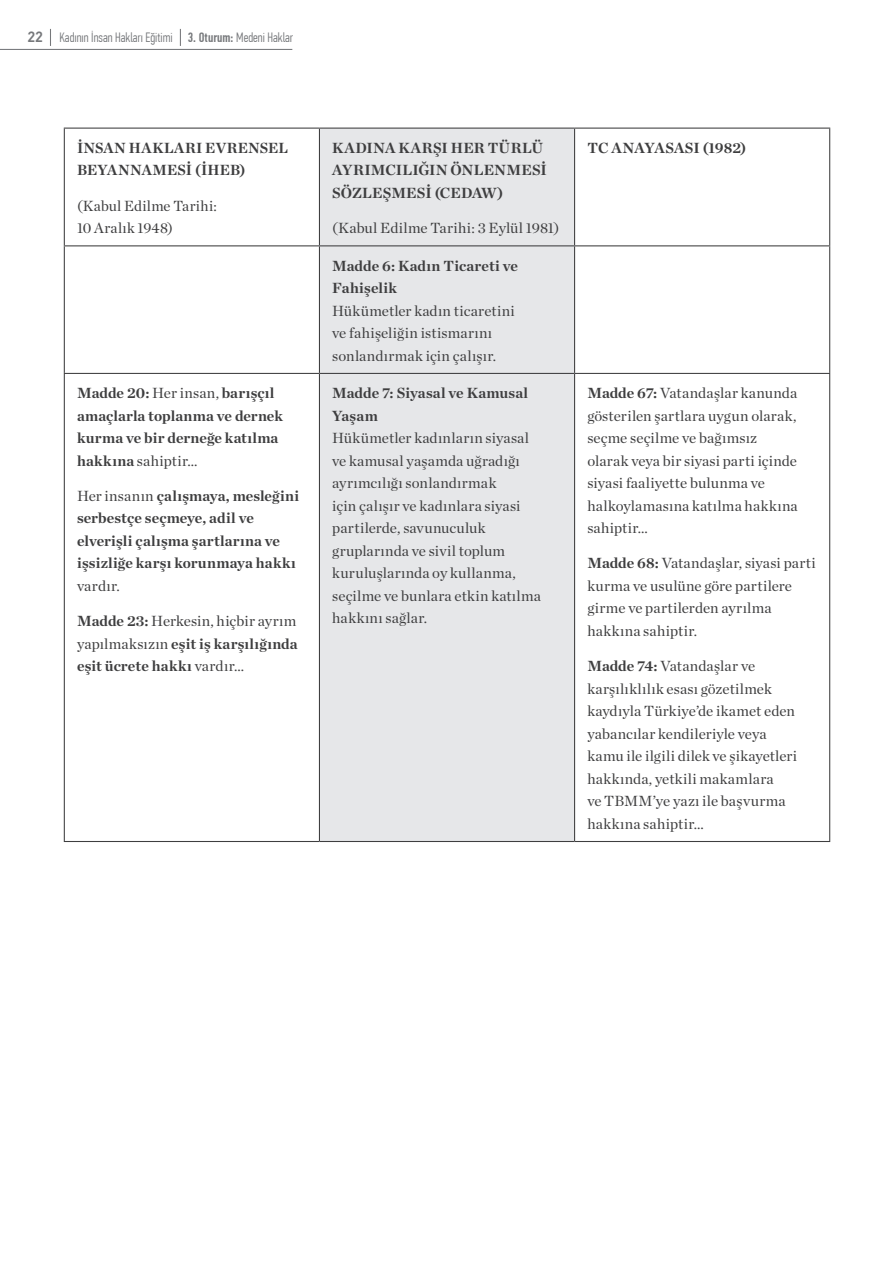
<style>
.page{position:relative;width:893px;height:1263px;background:#fff}
.page>*{position:absolute;margin:0;border:0;box-sizing:border-box;transform-origin:0 0}
.t1{font:15px/22.5px "Chronicle Deck";letter-spacing:.01em;color:#3e3e3f}
.t2{font:700 15px/22.5px "Chronicle Deck";letter-spacing:.005em;color:#3e3e3f}
.t3{font:300 13.5px "PF Din Text Comp Pro";color:#76787b}
.s1{font-family:"PF Din Text Pro";font-weight:500;font-size:15px}
.s2{font-weight:500}
.s3{font-weight:400}
.s4{font-weight:700}
</style>
<div class="page">
<svg style="left:180px;top:29px;width:1px;height:17px"></svg>
<svg style="left:50px;top:29px;width:1px;height:17px"></svg>
<hr style="left:0;top:49px;width:292px;height:1px;background:#76787b">
<div style="left:320px;top:129px;width:254px;height:712px;background:#e6e7e9"></div>
<hr style="left:319px;top:246px;width:1px;height:127px;background:#3e3e3f">
<hr style="left:574px;top:246px;width:1px;height:127px;background:#3e3e3f">
<hr style="left:64px;top:373px;width:255px;height:1px;background:#3e3e3f">
<hr style="left:319px;top:373px;width:256px;height:1px;background:#3e3e3f">
<hr style="left:319px;top:374px;width:1px;height:467px;background:#3e3e3f">
<hr style="left:575px;top:373px;width:255px;height:1px;background:#3e3e3f">
<hr style="left:574px;top:374px;width:1px;height:467px;background:#3e3e3f">
<hr style="left:64px;top:841px;width:255px;height:1px;background:#3e3e3f">
<hr style="left:319px;top:841px;width:256px;height:1px;background:#3e3e3f">
<hr style="left:575px;top:841px;width:255px;height:1px;background:#3e3e3f">
<hr style="left:319px;top:129px;width:1px;height:116px;background:#3e3e3f">
<hr style="left:574px;top:129px;width:1px;height:116px;background:#3e3e3f">
<hr style="left:64px;top:245px;width:255px;height:1px;background:#3e3e3f">
<hr style="left:319px;top:245px;width:256px;height:1px;background:#3e3e3f">
<hr style="left:575px;top:245px;width:255px;height:1px;background:#3e3e3f">
<hr style="left:64px;top:246px;width:1px;height:127px;background:#3e3e3f">
<hr style="left:829px;top:246px;width:1px;height:127px;background:#3e3e3f">
<hr style="left:64px;top:374px;width:1px;height:467px;background:#3e3e3f">
<hr style="left:829px;top:374px;width:1px;height:467px;background:#3e3e3f">
<hr style="left:64px;top:128px;width:255px;height:1px;background:#3e3e3f">
<hr style="left:64px;top:129px;width:1px;height:116px;background:#3e3e3f">
<hr style="left:319px;top:128px;width:256px;height:1px;background:#3e3e3f">
<hr style="left:575px;top:128px;width:255px;height:1px;background:#3e3e3f">
<hr style="left:829px;top:129px;width:1px;height:116px;background:#3e3e3f">
<p class="t3" style="left:27px;top:29px;width:267px"><span class="s1">22</span> Kadının İnsan Hakları Eğitimi <span class="s2">3. Oturum:</span> Medeni Haklar</p>
<p class="t2" style="left:77px;top:136px;width:212px">İNSAN HAKLARI EVRENSEL<br>BEYANNAMESİ (İHEB)</p>
<p class="t1" style="left:77px;top:193px;width:141px">(Kabul Edilme Tarihi:<br>10 Aralık 1948)</p>
<p class="t2" style="left:77px;top:381px;width:207px">Madde 20: <span class="s3">Her insan,</span> barışçıl amaçlarla toplanma ve dernek kurma ve bir derneğe katılma hakkına <span class="s3">sahiptir...</span></p>
<p class="t2" style="left:77px;top:484px;width:224px"><span class="s3">Her insanın</span> çalışmaya, mesleğini serbestçe seçmeye, adil ve elverişli çalışma şartlarına ve işsizliğe karşı korunmaya hakkı</p>
<p class="t1" style="left:77px;top:574px;width:44px">vardır.</p>
<p class="t1" style="left:77px;top:609px;width:222px;text-align:justify"><span class="s4">Madde 23:</span> Herkesin, hiçbir ayrım yapılmaksızın <span class="s4">eşit iş karşılığında eşit ücrete hakkı</span> vardır...</p>
<p class="t2" style="left:332px;top:136px;width:216px">KADINA KARŞI HER TÜRLÜ<br>AYRIMCILIĞIN ÖNLENMESİ<br>SÖZLEŞMESİ (CEDAW)</p>
<p class="t1" style="left:332px;top:216px;width:229px">(Kabul Edilme Tarihi: 3 Eylül 1981)</p>
<p class="t2" style="left:332px;top:253px;width:187px">Madde 6: Kadın Ticareti ve<br>Fahişelik</p>
<p class="t1" style="left:332px;top:298px;width:184px">Hükümetler kadın ticaretini ve fahişeliğin istismarını sonlandırmak için çalışır.</p>
<p class="t2" style="left:332px;top:381px;width:197px">Madde 7: Siyasal ve Kamusal<br>Yaşam</p>
<p class="t1" style="left:332px;top:426px;width:210px">Hükümetler kadınların siyasal ve kamusal yaşamda uğradığı ayrımcılığı sonlandırmak<br>için çalışır ve kadınlara siyasi partilerde, savunuculuk gruplarında ve sivil toplum kuruluşlarında oy kullanma, seçilme ve bunlara etkin katılma hakkını sağlar.</p>
<p class="t2" style="left:587px;top:136px;width:160px">TC ANAYASASI (1982)</p>
<p class="t1" style="left:587px;top:381px;width:212px"><span class="s4">Madde 67:</span> Vatandaşlar kanunda gösterilen şartlara uygun olarak, seçme seçilme ve bağımsız olarak veya bir siyasi parti içinde siyasi faaliyette bulunma ve halkoylamasına katılma hakkına sahiptir...</p>
<p class="t1" style="left:587px;top:551px;width:230px"><span class="s4">Madde 68:</span> Vatandaşlar, siyasi parti kurma ve usulüne göre partilere girme ve partilerden ayrılma hakkına sahiptir.</p>
<p class="t1" style="left:587px;top:654px;width:211px"><span class="s4">Madde 74:</span> Vatandaşlar ve karşılıklılık esası gözetilmek kaydıyla Türkiye’de ikamet eden yabancılar kendileriyle veya kamu ile ilgili dilek ve şikayetleri hakkında, yetkili makamlara<br>ve TBMM’ye yazı ile başvurma hakkına sahiptir...</p>
</div>
